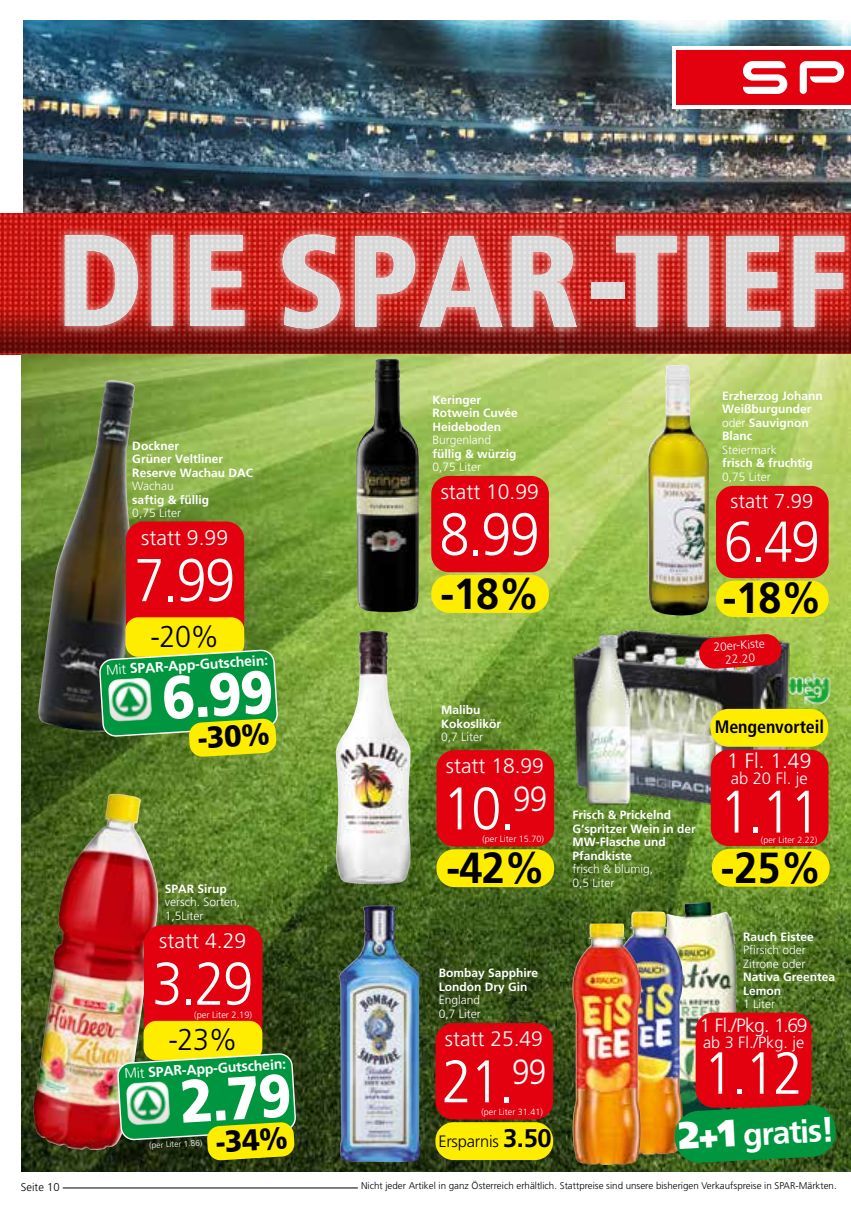
<style>
.page{position:relative;width:851px;height:1212px;background:#fff}
.page>*{position:absolute;margin:0;border:0;box-sizing:border-box;transform-origin:0 0}
.t1{font:300 60.3px "Frutiger";color:#fff;scale:.9 1}
.t2{font:900 60.3px "Frutiger 75";color:#fff;scale:.9 1}
.t3{font:300 60px "Frutiger";letter-spacing:-.03em;color:#fff;scale:.9 1}
.t4{font:300 59.4px "Frutiger";color:#fff;scale:.9 1}
.t5{font:300 57.45px "Frutiger";color:#fff;scale:.9 1}
.t6{font:700 43.5px "Frutiger";letter-spacing:-.015em;color:#000;scale:.95 1}
.t7{font:700 31.95px "Frutiger";color:#fff}
.t8{font:300 30.15px "Frutiger";color:#000;scale:.95 1}
.t9{font:900 30.15px "Frutiger 75";color:#000;scale:.95 1}
.t10{font:300 21.15px "Frutiger";color:#fff}
.t11{font:300 21px "Frutiger";color:#fff}
.t12{font:300 20.1px "Frutiger";color:#fff}
.t13{font:300 19.2px "Frutiger";letter-spacing:-.03em;color:#fff}
.t14{font:700 condensed 18px "Frutiger";letter-spacing:-.005em;color:#000}
.t15{font:300 16.5px "Frutiger";letter-spacing:-.015em;color:#000}
.t16{font:300 16.5px "Frutiger";color:#fff}
.t17{font:300 16.2px "Frutiger";color:#fff}
.t18{font:700 14.1px "Frutiger";color:#fff}
.t19{font:700 12px/13.5px "Frutiger";color:#fff}
.t20{font:300 12px/13.5px "Frutiger";color:#fff}
.t21{font:300 11.25px "Frutiger";color:#000}
.t22{font:300 9.75px "Frutiger";color:#000}
.t23{font:300 9.15px "Frutiger";color:#fff}
.t24{font:300 9px "Frutiger";color:#fff}
.t25{font:300 8.4px "Frutiger";color:#fff}
.s1{font-weight:300}
.s2{font-weight:700;font-size:25.5px}
.s3{font-family:"Frutiger 80 Ultra";font-weight:900;font-size:38.1px}
.s4{font-family:"Frutiger 80 Ultra";font-weight:900;font-size:34.5px}
.s5{font-size:35.4px}
</style>
<div class="page">
<img style="left:23px;top:20px;width:827px;height:194px">
<img style="left:0;top:214px;width:850px;height:140px">
<svg style="left:0;top:309px;width:850px;height:44px;background:#6d120f"></svg>
<img style="left:21px;top:355px;width:829px;height:816px">
<div style="left:55px;top:225px;width:795px;height:113px;background:#fff;opacity:.75"></div>
<img style="left:65px;top:235px;width:179px;height:91px">
<img style="left:282px;top:235px;width:294px;height:93px">
<svg style="left:616px;top:234px;width:234px;height:94px"></svg>
<img style="left:616px;top:236px;width:228px;height:91px">
<img style="left:592px;top:283px;width:32px;height:15px">
<div style="left:672px;top:46px;width:178px;height:63px;background:#fff"></div>
<div style="left:676px;top:50px;width:174px;height:55px;background:#e3000f"></div>
<svg style="left:743px;top:61px;width:102px;height:33px"></svg>
<hr style="left:63px;top:1187px;width:295px;height:1px;background:#000">
<img style="left:664px;top:902px;width:72px;height:202px">
<img style="left:613px;top:911px;width:70px;height:243px">
<img style="left:571px;top:923px;width:70px;height:242px">
<div style="left:695px;top:1012px;width:116px;height:95px;background:#e3000f;border-radius:18px"></div>
<svg style="left:674px;top:1104px;width:162px;height:59px;background:#118739"></svg>
<img style="left:33px;top:794px;width:125px;height:356px">
<img style="left:38px;top:380px;width:97px;height:352px">
<img style="left:356px;top:358px;width:63px;height:254px">
<div style="left:431px;top:476px;width:118px;height:96px;background:#e3000f;border-radius:18px"></div>
<div style="left:431px;top:575px;width:118px;height:38px;background:#ffed00;border-radius:18px"></div>
<img style="left:647px;top:365px;width:62px;height:215px">
<div style="left:716px;top:486px;width:112px;height:92px;background:#e3000f;border-radius:17px"></div>
<div style="left:716px;top:581px;width:112px;height:36px;background:#ffed00;border-radius:17px"></div>
<img style="left:339px;top:905px;width:81px;height:257px">
<div style="left:435px;top:1023px;width:118px;height:96px;background:#e3000f;border-radius:18px"></div>
<div style="left:435px;top:1122px;width:118px;height:38px;background:#ffed00;border-radius:18px"></div>
<img style="left:336px;top:631px;width:47px;height:253px">
<div style="left:436px;top:750px;width:118px;height:96px;background:#e3000f;border-radius:18px"></div>
<div style="left:436px;top:849px;width:118px;height:38px;background:#ffed00;border-radius:18px"></div>
<div style="left:144px;top:925px;width:118px;height:130px;background:#e3000f;border-radius:18px"></div>
<div style="left:143px;top:1021px;width:119px;height:39px;background:#ffed00;border-radius:13px"></div>
<svg style="left:118px;top:1053px;width:177px;height:108px;background:#489e3d"></svg>
<div style="left:126px;top:521px;width:118px;height:130px;background:#e3000f;border-radius:18px"></div>
<div style="left:125px;top:617px;width:119px;height:40px;background:#ffed00;border-radius:13px"></div>
<svg style="left:99px;top:650px;width:178px;height:107px;background:#4ca53f"></svg>
<img style="left:558px;top:580px;width:251px;height:254px">
<img style="left:555px;top:608px;width:95px;height:221px">
<img style="left:788px;top:673px;width:42px;height:31px">
<div style="left:710px;top:750px;width:118px;height:96px;background:#e3000f;border-radius:18px"></div>
<div style="left:711px;top:849px;width:118px;height:38px;background:#ffed00;border-radius:18px"></div>
<div style="left:710px;top:709px;width:118px;height:38px;background:#ffed00;border-radius:18px"></div>
<svg style="left:698px;top:633px;width:83px;height:36px;background:#cd1e20"></svg>
<p class="t19" style="left:132px;top:439px;width:122px">Dockner<br>Grüner Veltliner<br>Reserve Wachau DAC</p>
<p class="t20" style="left:132px;top:479px;width:43px">Wachau</p>
<p class="t19" style="left:132px;top:493px;width:78px">saftig &amp; füllig</p>
<p class="t20" style="left:132px;top:506px;width:50px">0,75 Liter</p>
<h3 class="t10" style="left:141px;top:526px;width:88px">statt 9.99</h3>
<h1 class="t1" style="left:134px;top:546px;width:114px">7.99</h1>
<h3 class="t8" style="left:150px;top:619px;width:74px">-20%</h3>
<p class="t18" style="left:106px;top:661px;width:163px;rotate:-3deg"><span class="s1">Mit</span> SPAR-App-Gutschein:</p>
<h1 class="t2" style="left:160px;top:661px;width:125px;rotate:-3deg">6.99</h1>
<h3 class="t9" style="left:197px;top:720px;width:77px;rotate:-3deg">-30%</h3>
<p class="t19" style="left:165px;top:882px;width:64px">SPAR Sirup</p>
<p class="t20" style="left:165px;top:895px;width:77px">versch. Sorten,<br>1,5Liter</p>
<h3 class="t10" style="left:159px;top:929px;width:88px">statt 4.29</h3>
<h1 class="t1" style="left:152px;top:950px;width:114px">3.29</h1>
<p class="t23" style="left:194px;top:1009px;width:59px">(per Liter 2.19)</p>
<h3 class="t8" style="left:168px;top:1023px;width:74px">-23%</h3>
<p class="t18" style="left:124px;top:1064px;width:163px;rotate:-3deg"><span class="s1">Mit</span> SPAR-App-Gutschein:</p>
<h1 class="t2" style="left:178px;top:1065px;width:125px;rotate:-3deg">2.79</h1>
<p class="t25" style="left:149px;top:1141px;width:55px;rotate:-3deg">(per Liter 1.86)</p>
<h3 class="t9" style="left:215px;top:1124px;width:77px;rotate:-3deg">-34%</h3>
<p class="t19" style="left:432px;top:393px;width:87px">Keringer<br>Rotwein Cuvée<br>Heideboden</p>
<p class="t20" style="left:432px;top:433px;width:60px">Burgenland</p>
<p class="t19" style="left:432px;top:447px;width:86px">füllig &amp; würzig</p>
<p class="t20" style="left:432px;top:460px;width:50px">0,75 Liter</p>
<h2 class="t3" style="left:439px;top:500px;width:113px">8.99</h2>
<h3 class="t11" style="left:440px;top:480px;width:100px">statt 10.99</h3>
<h3 class="t6" style="left:440px;top:568px;width:106px">-18%</h3>
<p class="t19" style="left:441px;top:703px;width:62px">Malibu<br>Kokoslikör</p>
<p class="t20" style="left:441px;top:730px;width:43px">0,7 Liter</p>
<h3 class="t11" style="left:446px;top:754px;width:100px">statt 18.99</h3>
<h2 class="t3" style="left:443px;top:775px;width:117px">10.<sup>99</sup></h2>
<p class="t24" style="left:482px;top:834px;width:63px">(per Liter 15.70)</p>
<h3 class="t6" style="left:446px;top:842px;width:106px">-42%</h3>
<p class="t19" style="left:439px;top:966px;width:101px">Bombay Sapphire<br>London Dry Gin</p>
<p class="t20" style="left:439px;top:993px;width:43px">England<br>0,7 Liter</p>
<h3 class="t11" style="left:445px;top:1027px;width:100px">statt 25.49</h3>
<h2 class="t3" style="left:442px;top:1047px;width:117px">21.<sup>99</sup></h2>
<p class="t24" style="left:481px;top:1107px;width:63px">(per Liter 31.41)</p>
<h3 class="t15" style="left:438px;top:1132px;width:115px">Ersparnis <span class="s2">3.50</span></h3>
<p class="t19" style="left:722px;top:389px;width:102px">Erzherzog Johann<br>Weißburgunder <span class="s1">oder</span> Sauvignon<br>Blanc</p>
<p class="t20" style="left:722px;top:443px;width:56px">Steiermark</p>
<p class="t19" style="left:722px;top:456px;width:92px">frisch &amp; fruchtig</p>
<p class="t20" style="left:722px;top:470px;width:50px">0,75 Liter</p>
<h3 class="t5" style="left:723px;top:509px;width:108px">6.49</h3>
<h3 class="t12" style="left:730px;top:490px;width:84px">statt 7.99</h3>
<h3 class="t6" style="left:722px;top:572px;width:106px">-18%</h3>
<p class="t20" style="left:713px;top:640px;width:53px;text-align:center;rotate:-4deg">20er-Kiste<br>22.20</p>
<h3 class="t14" style="left:714px;top:716px;width:111px">Mengenvorteil</h3>
<p class="t19" style="left:572px;top:808px;width:125px">Frisch &amp; Prickelnd<br>G‘spritzer Wein in der<br>MW-Flasche und<br>Pfandkiste</p>
<p class="t20" style="left:572px;top:862px;width:82px">frisch &amp; blumig,<br>0,5 Liter</p>
<h3 class="t11" style="left:727px;top:748px;width:86px">1 Fl. 1.49</h3>
<h3 class="t16" style="left:730px;top:769px;width:79px">ab 20 Fl. je</h3>
<h2 class="t3" style="left:719px;top:778px;width:113px">1.11</h2>
<p class="t24" style="left:760px;top:835px;width:58px">(per Liter 2.22)</p>
<h3 class="t6" style="left:720px;top:842px;width:108px">-25%</h3>
<p class="t19" style="left:743px;top:930px;width:72px">Rauch Eistee</p>
<p class="t20" style="left:743px;top:943px;width:64px">Pfirsich oder<br>Zitrone oder</p>
<p class="t19" style="left:743px;top:970px;width:94px">Nativa Greentea<br>Lemon</p>
<p class="t20" style="left:743px;top:997px;width:33px">1 Liter</p>
<h3 class="t13" style="left:699px;top:1014px;width:109px">1 Fl./Pkg. 1.69</h3>
<h3 class="t17" style="left:703px;top:1033px;width:103px">ab 3 Fl./Pkg. je</h3>
<h3 class="t4" style="left:703px;top:1039px;width:112px">1.12</h3>
<h3 class="t7" style="left:677px;top:1119px;width:158px;rotate:-3deg"><span class="s3">2</span><span class="s4">+</span><span class="s3">1</span> gratis<span class="s5">!</span></h3>
<p class="t21" style="left:21px;top:1180px;width:40px">Seite 10</p>
<p class="t22" style="left:361px;top:1180px;width:477px">Nicht jeder Artikel in ganz Österreich erhältlich. Stattpreise sind unsere bisherigen Verkaufspreise in SPAR-Märkten.</p>
</div>
